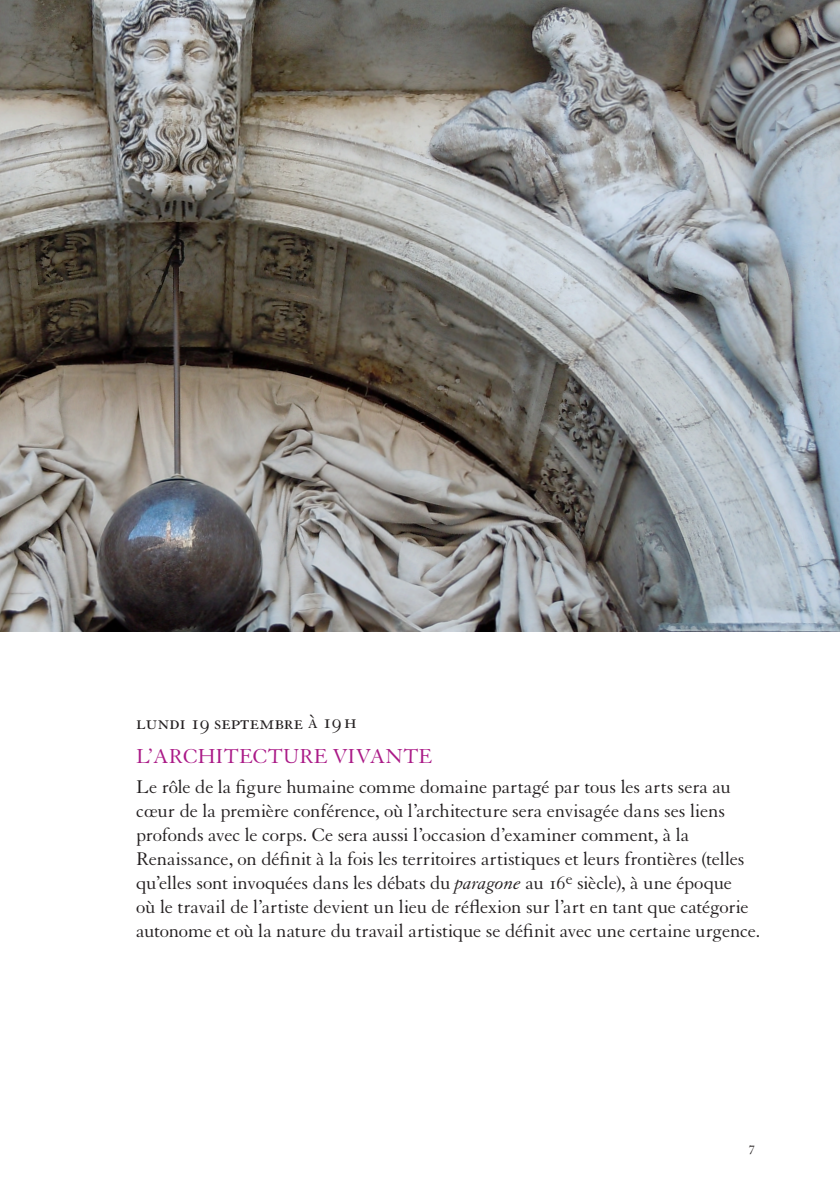
<style>
.page{position:relative;width:840px;height:1191px;background:#fff}
.page>*{position:absolute;margin:0;border:0;box-sizing:border-box;transform-origin:0 0}
.t1{font:22px "Granjon LT Std";color:#aa1a87}
.t2{font:22px "Granjon LT Std";letter-spacing:-.01em;color:#231f20}
.t3{font:20px/24px "Granjon LT Std";letter-spacing:-.01em;color:#231f20}
.t4{font:13.4px "Granjon LT Std";color:#231f20}
.s1{font-style:italic}
</style>
<div class="page">
<img style="left:0;top:0;width:839px;height:632px">
<p class="t2" style="left:136px;top:711px;width:222px">LUNDI 19 septembre À 19H</p>
<p class="t1" style="left:136px;top:744px;width:297px">L’ARCHITECTURE VIVANTE</p>
<p class="t3" style="left:136px;top:774px;width:625px">Le rôle de la figure humaine comme domaine partagé par tous les arts sera au cœur de la première conférence, où l’architecture sera envisagée dans ses liens profonds avec le corps. Ce sera aussi l’occasion d’examiner comment, à la Renaissance, on définit à la fois les territoires artistiques et leurs frontières (telles qu’elles sont invoquées dans les débats du <span class="s1">paragone</span> au 16<sup>e</sup> siècle), à une époque<br>où le travail de l’artiste devient un lieu de réflexion sur l’art en tant que catégorie autonome et où la nature du travail artistique se définit avec une certaine urgence.</p>
<p class="t4" style="left:748px;top:1140px;width:7px">7</p>
</div>
